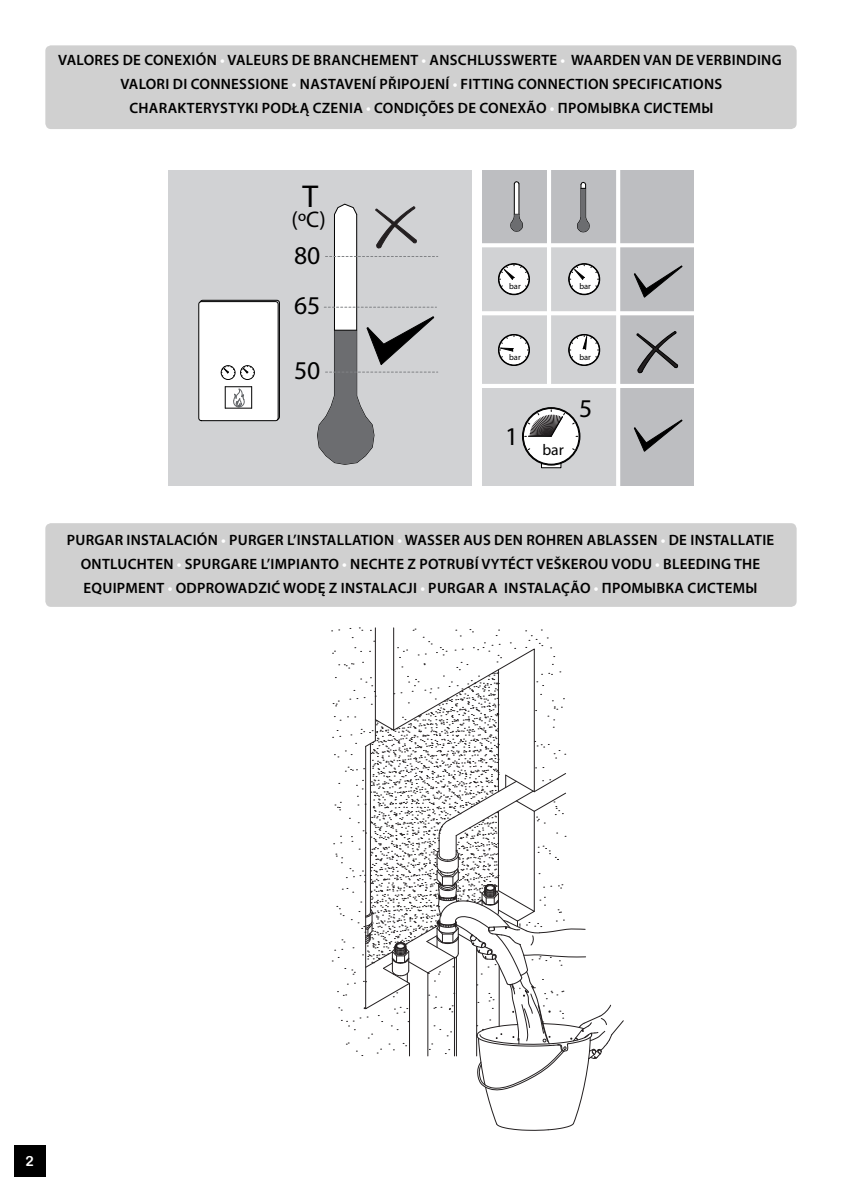
<style>
.page{position:relative;width:842px;height:1191px;background:#fff}
.page>*{position:absolute;margin:0;border:0;box-sizing:border-box;transform-origin:0 0}
.t1{font:31.6px "Myriad Pro";color:#000}
.t2{font:25.6px "Myriad Pro";color:#000}
.t3{font:22.6px "Myriad Pro";color:#000}
.t4{font:15.6px "Myriad Pro";color:#000}
.t5{font:600 15px/24px "Myriad Pro";letter-spacing:.02em;color:#000;text-align:center}
.t6{font:14px "Arial Rounded MT Bold";color:#fff}
.t7{font:8.4px "Myriad Pro";color:#000}
.s1{color:#fff}
</style>
<div class="page">
<div style="left:14px;top:1145px;width:31px;height:31px;background:#000"></div>
<svg style="left:332px;top:627px;width:292px;height:504px"></svg>
<div style="left:482px;top:170px;width:211px;height:316px;background:#bdbec1"></div>
<div style="left:482px;top:245px;width:136px;height:241px;background:#d1d2d4"></div>
<svg style="left:543px;top:465px;width:16px;height:1px"></svg>
<div style="left:168px;top:170px;width:304px;height:316px;background:#d1d2d4"></div>
<svg style="left:198px;top:300px;width:82px;height:121px"></svg>
<svg style="left:634px;top:419px;width:48px;height:32px"></svg>
<svg style="left:637px;top:331px;width:41px;height:43px"></svg>
<svg style="left:634px;top:265px;width:48px;height:32px"></svg>
<svg style="left:522px;top:407px;width:58px;height:58px"></svg>
<div style="left:541px;top:463px;width:20px;height:5px;border:1px solid #000"></div>
<svg style="left:577px;top:182px;width:13px;height:50px"></svg>
<svg style="left:510px;top:181px;width:13px;height:51px"></svg>
<div style="left:568px;top:334px;width:32px;height:32px;border:1px solid #000;border-radius:50%"></div>
<svg style="left:569px;top:334px;width:31px;height:31px"></svg>
<div style="left:498px;top:334px;width:32px;height:32px;border:1px solid #000;border-radius:50%"></div>
<svg style="left:498px;top:334px;width:31px;height:31px"></svg>
<div style="left:568px;top:263px;width:32px;height:32px;border:1px solid #000;border-radius:50%"></div>
<svg style="left:569px;top:264px;width:31px;height:31px"></svg>
<div style="left:498px;top:263px;width:32px;height:32px;border:1px solid #000;border-radius:50%"></div>
<svg style="left:498px;top:264px;width:31px;height:31px"></svg>
<svg style="left:317px;top:204px;width:121px;height:261px"></svg>
<hr style="left:477px;top:384px;width:220px;height:4px;background:#fff">
<hr style="left:477px;top:311px;width:220px;height:4px;background:#fff">
<svg style="left:482px;top:243px;width:212px;height:4px"></svg>
<hr style="left:616px;top:167px;width:4px;height:321px;background:#fff">
<hr style="left:547px;top:165px;width:4px;height:221px;background:#fff">
<div style="left:45px;top:523px;width:752px;height:84px;background:#d0d0d0;border-radius:6px"></div>
<div style="left:45px;top:45px;width:752px;height:84px;background:#d0d0d0;border-radius:6px"></div>
<p class="t5" style="left:58px;top:50px;width:725px">VALORES DE CONEXIÓN <span class="s1">•</span> VALEURS DE BRANCHEMENT <span class="s1">•</span> ANSCHLUSSWERTE <span class="s1">•</span> WAARDEN VAN DE VERBINDING<br>VALORI DI CONNESSIONE <span class="s1">•</span> NASTAVENÍ PŘIPOJENÍ <span class="s1">•</span> FITTING CONNECTION SPECIFICATIONS<br>CHARAKTERYSTYKI PODŁĄ CZENIA <span class="s1">•</span> CONDIÇÕES DE CONEXÃO <span class="s1">•</span> ПРОМЫВКА СИСТЕМЫ</p>
<h1 class="t1" style="left:302px;top:185px;width:17px">T</h1>
<h3 class="t3" style="left:292px;top:210px;width:36px">(ºC)</h3>
<h2 class="t2" style="left:294px;top:245px;width:28px">80</h2>
<h2 class="t2" style="left:294px;top:296px;width:28px">65</h2>
<h2 class="t2" style="left:294px;top:361px;width:28px">50</h2>
<p class="t7" style="left:509px;top:283px;width:13px">bar</p>
<p class="t7" style="left:579px;top:283px;width:13px">bar</p>
<p class="t7" style="left:509px;top:354px;width:13px">bar</p>
<p class="t7" style="left:579px;top:354px;width:13px">bar</p>
<h2 class="t2" style="left:505px;top:426px;width:15px">1</h2>
<p class="t4" style="left:542px;top:444px;width:23px">bar</p>
<h2 class="t2" style="left:579px;top:398px;width:15px">5</h2>
<p class="t5" style="left:67px;top:529px;width:709px">PURGAR INSTALACIÓN <span class="s1">•</span> PURGER L’INSTALLATION <span class="s1">•</span> WASSER AUS DEN ROHREN ABLASSEN <span class="s1">•</span> DE INSTALLATIE<br>ONTLUCHTEN <span class="s1">•</span> SPURGARE L’IMPIANTO <span class="s1">•</span> NECHTE Z POTRUBÍ VYTÉCT VEŠKEROU VODU <span class="s1">•</span> BLEEDING THE<br>EQUIPMENT <span class="s1">•</span> ODPROWADZIĆ WODĘ Z INSTALACJI <span class="s1">•</span> PURGAR A INSTALAÇÃO <span class="s1">•</span> ПРОМЫВКА СИСТЕМЫ</p>
<p class="t6" style="left:26px;top:1153px;width:10px">2</p>
</div>
